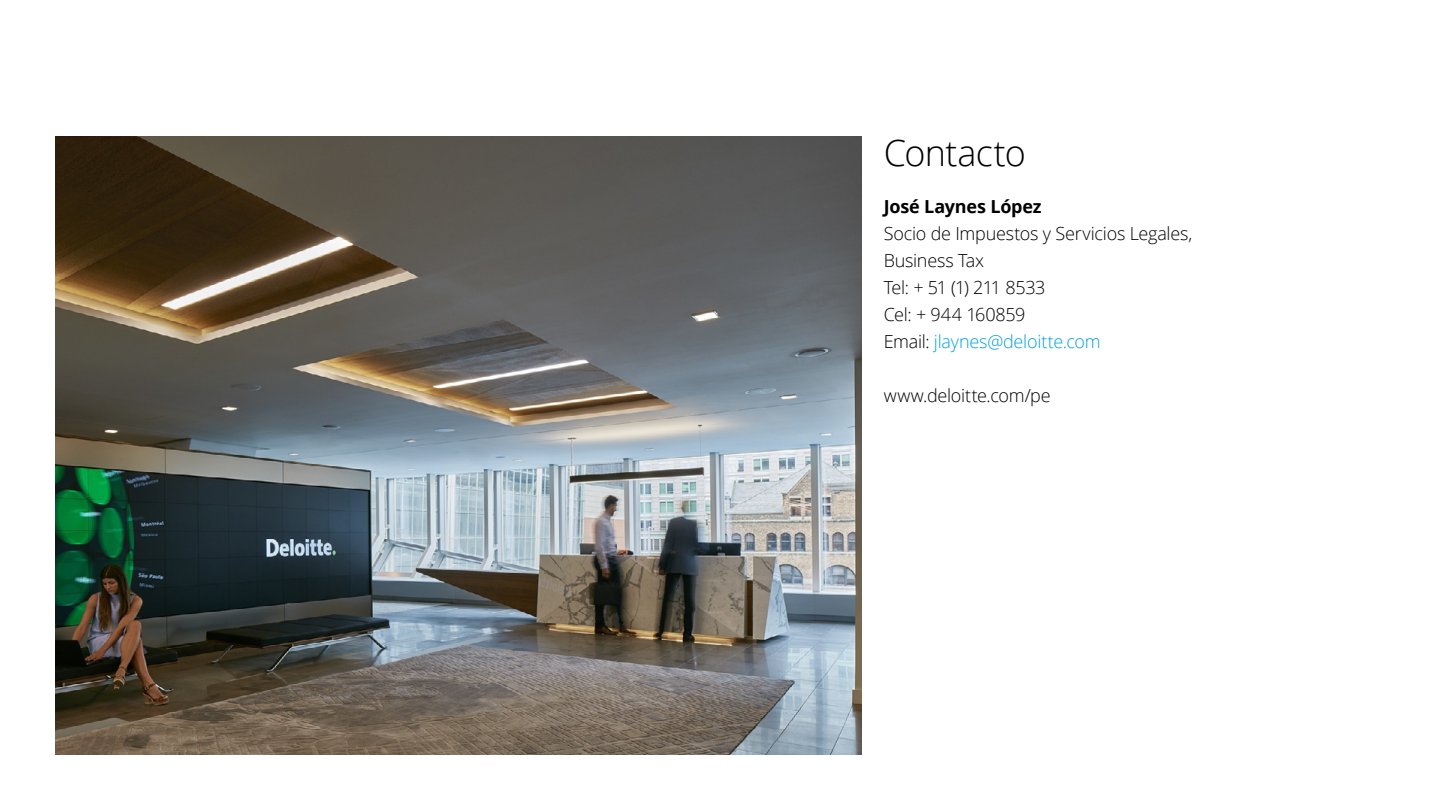
<style>
.page{position:relative;width:1440px;height:810px;background:#fff}
.page>*{position:absolute;margin:0;border:0;box-sizing:border-box;transform-origin:0 0}
.t1{font:300 36px "Open Sans";letter-spacing:-.02em;color:#000}
.t2{font:300 18px/27px "Open Sans";letter-spacing:-.015em;color:#000}
.t3{font:700 18px "Open Sans";letter-spacing:-.01em;color:#000}
.s1{color:#00a2e0}
</style>
<div class="page">
<img style="left:55px;top:136px;width:806px;height:619px">
<h1 class="t1" style="left:884px;top:128px;width:144px">Contacto</h1>
<p class="t3" style="left:884px;top:193px;width:160px">José Laynes López</p>
<p class="t2" style="left:884px;top:219px;width:310px">Socio de Impuestos y Servicios Legales,<br>Business Tax<br>Tel: + 51 (1) 211 8533<br>Cel: + 944 160859<br>Email: <span class="s1">jlaynes@deloitte.com</span></p>
<p class="t2" style="left:884px;top:381px;width:168px">www.deloitte.com/pe</p>
</div>
